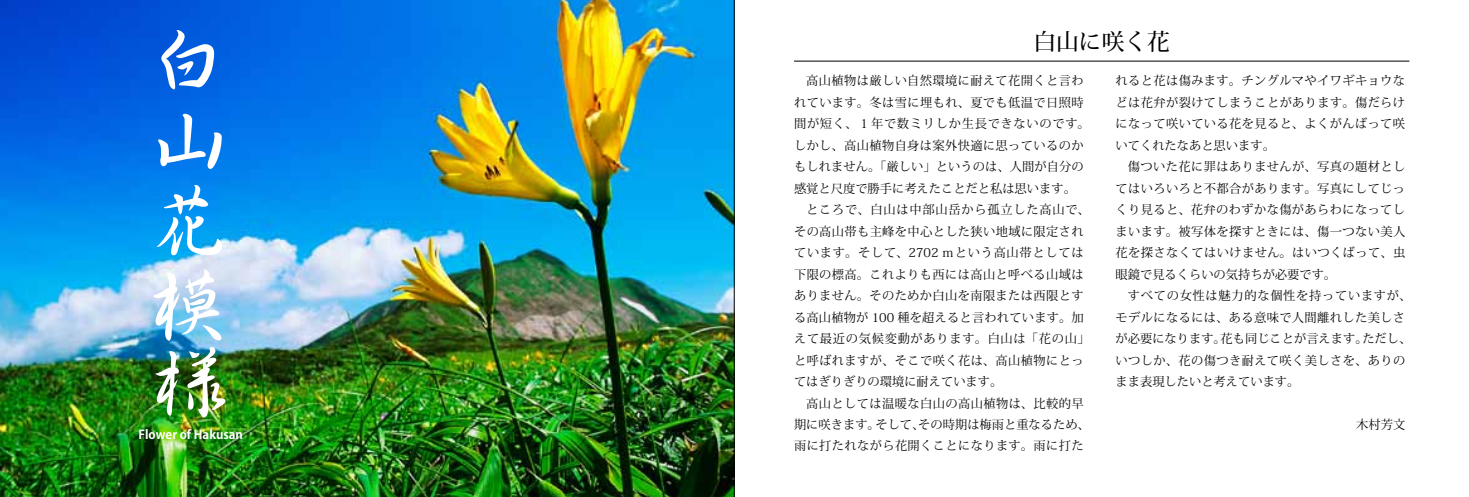
<style>
.page{position:relative;width:1469px;height:497px;background:#fff}
.page>*{position:absolute;margin:0;border:0;box-sizing:border-box;transform-origin:0 0}
.t1{font:80.5px/80.5px "DF Gyo Sho Lt WING RKSJ H";color:#fff}
.t2{font:500 22.75px "Koz Min Pro";color:#000}
.t3{font:12.25px/21.3px "Koz Min Pro";letter-spacing:.03em;color:#000}
.t4{font:700 12.25px "Koz Go Std";color:#fff}
</style>
<div class="page">
<img style="left:0;top:0;width:734px;height:496px">
<hr style="left:794px;top:61px;width:615px;height:1px;background:#000">
<h1 class="t1" style="left:149px;top:19px;width:78px">白山花模様</h1>
<p class="t4" style="left:138px;top:426px;width:106px">Flower of Hakusan</p>
<h2 class="t2" style="left:1033px;top:25px;width:138px">白山に咲く花</h2>
<p class="t3" style="left:794px;top:70px;width:297px;text-indent:12px">高山植物は厳しい自然環境に耐えて花開くと言われています。冬は雪に埋もれ、夏でも低温で日照時間が短く、１年で数ミリしか生長できないのです。しかし、高山植物自身は案外快適に思っているのかもしれません。「厳しい」というのは、人間が自分の感覚と尺度で勝手に考えたことだと私は思います。</p>
<p class="t3" style="left:794px;top:198px;width:297px;text-indent:12px">ところで、白山は中部山岳から孤立した高山で、その高山帯も主峰を中心とした狭い地域に限定されています。そして、2702 ｍという高山帯としては下限の標高。これよりも西には高山と呼べる山域はありません。そのためか白山を南限または西限とする高山植物が 100 種を超えると言われています。加えて最近の気候変動があります。白山は「花の山」と呼ばれますが、そこで咲く花は、高山植物にとってはぎりぎりの環境に耐えています。</p>
<p class="t3" style="left:794px;top:391px;width:297px;text-align:center">高山としては温暖な白山の高山植物は、比較的早<br>期に咲きます。そして、その時期は梅雨と重なるため、雨に打たれながら花開くことになります。雨に打た</p>
<p class="t3" style="left:1115px;top:70px;width:291px;text-align:justify">れると花は傷みます。チングルマやイワギキョウなどは花弁が裂けてしまうことがあります。傷だらけになって咲いている花を見ると、よくがんばって咲いてくれたなあと思います。</p>
<p class="t3" style="left:1115px;top:155px;width:291px;text-align:justify;text-indent:12px">傷ついた花に罪はありませんが、写真の題材としてはいろいろと不都合があります。写真にしてじっくり見ると、花弁のわずかな傷があらわになってしまいます。被写体を探すときには、傷一つない美人花を探さなくてはいけません。はいつくばって、虫眼鏡で見るくらいの気持ちが必要です。</p>
<p class="t3" style="left:1115px;top:284px;width:297px;text-indent:12px">すべての女性は魅力的な個性を持っていますが、モデルになるには、ある意味で人間離れした美しさが必要になります。花も同じことが言えます。ただし、いつしか、花の傷つき耐えて咲く美しさを、ありのまま表現したいと考えています。</p>
<p class="t3" style="left:1356px;top:413px;width:50px">木村芳文</p>
</div>
